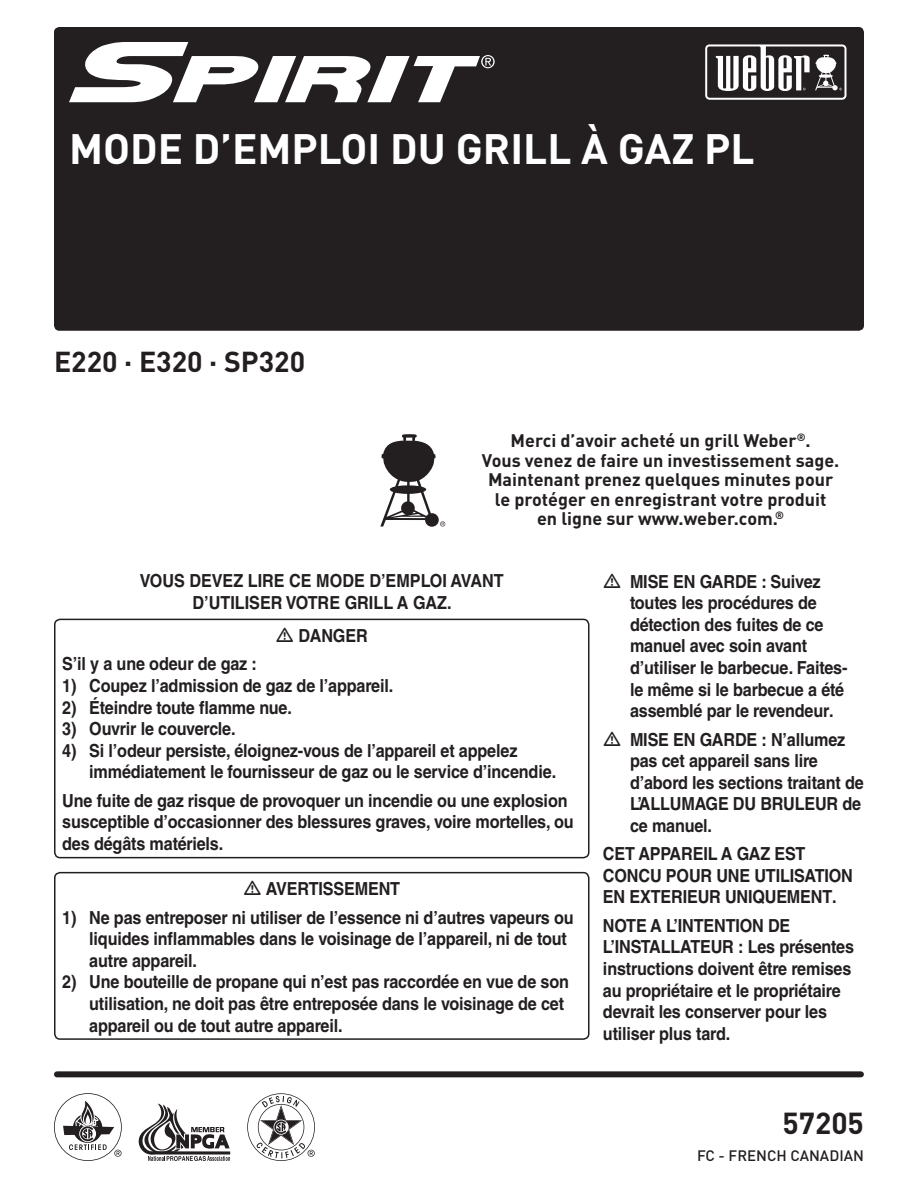
<style>
.page{position:relative;width:918px;height:1188px;background:#fff}
.page>*{position:absolute;margin:0;border:0;box-sizing:border-box;transform-origin:0 0}
.t1{font:700 42px "DIN Pro";color:#fff}
.t2{font:700 30px "DIN Pro";color:#231f20}
.t3{font:700 28.5px "DIN Pro";color:#231f20}
.t4{font:700 18px/21.6px "Helvetica LT Std";letter-spacing:-.01em;color:#231f20;scale:.9 1}
.t5{font:700 18px/19.5px "DIN Pro";color:#231f20;text-align:center}
.t6{font:500 15px "DIN Pro";color:#231f20}
</style>
<div class="page">
<div style="left:54px;top:27px;width:810px;height:304px;background:#231f20;border-radius:5px"></div>
<svg style="left:705px;top:44px;width:141px;height:56px"></svg>
<svg style="left:247px;top:1093px;width:68px;height:68px"></svg>
<svg style="left:139px;top:1104px;width:92px;height:57px"></svg>
<svg style="left:54px;top:1093px;width:68px;height:68px"></svg>
<svg style="left:69px;top:42px;width:426px;height:60px"></svg>
<svg style="left:380px;top:434px;width:65px;height:93px"></svg>
<div style="left:57px;top:1071px;width:804px;height:6px;background:#231f20"></div>
<div style="left:54px;top:619px;width:535px;height:239px;border:2px solid #231f20;border-radius:5px"></div>
<div style="left:54px;top:872px;width:535px;height:168px;border:2px solid #231f20;border-radius:5px"></div>
<h1 class="t1" style="left:69px;top:114px;width:687px">MODE D’EMPLOI DU GRILL À GAZ PL</h1>
<h3 class="t3" style="left:54px;top:338px;width:253px">E220 · E320 · SP320</h3>
<p class="t5" style="left:482px;top:429px;width:359px">Merci d’avoir acheté un grill Weber<sup>®</sup>.<br>Vous venez de faire un investissement sage.<br>Maintenant prenez quelques minutes pour le protéger en enregistrant votre produit<br>en ligne sur www.weber.com.<sup>®</sup></p>
<p class="t4" style="left:140px;top:570px;width:406px;text-align:center">VOUS DEVEZ LIRE CE MODE D’EMPLOI AVANT<br>D’UTILISER VOTRE GRILL A GAZ.</p>
<p class="t4" style="left:298px;top:625px;width:79px">DANGER</p>
<p class="t4" style="left:62px;top:653px;width:218px">S’il y a une odeur de gaz :</p>
<p class="t4" style="left:62px;top:675px;width:369px">1) Coupez l’admission de gaz de l’appareil.</p>
<p class="t4" style="left:62px;top:696px;width:257px">2) Éteindre toute flamme nue.</p>
<p class="t4" style="left:62px;top:718px;width:194px">3) Ouvrir le couvercle.</p>
<p class="t4" style="left:89px;top:739px;width:521px;text-indent:-27px">4) Si l’odeur persiste, éloignez-vous de l’appareil et appelez immédiatement le fournisseur de gaz ou le service d’incendie.</p>
<p class="t4" style="left:62px;top:789px;width:570px">Une fuite de gaz risque de provoquer un incendie ou une explosion susceptible d’occasionner des blessures graves, voire mortelles, ou des dégâts matériels.</p>
<p class="t4" style="left:266px;top:878px;width:151px">AVERTISSEMENT</p>
<p class="t4" style="left:89px;top:906px;width:540px;text-indent:-27px">1) Ne pas entreposer ni utiliser de l’essence ni d’autres vapeurs ou liquides inflammables dans le voisinage de l’appareil, ni de tout autre appareil.</p>
<p class="t4" style="left:89px;top:971px;width:535px;text-indent:-27px">2) Une bouteille de propane qui n’est pas raccordée en vue de son utilisation, ne doit pas être entreposée dans le voisinage de cet appareil ou de tout autre appareil.</p>
<p class="t4" style="left:630px;top:570px;width:243px">MISE EN GARDE : Suivez toutes les procédures de détection des fuites de ce manuel avec soin avant d’utiliser le barbecue. Faites&shy;le même si le barbecue a été assemblé par le revendeur.</p>
<p class="t4" style="left:630px;top:728px;width:261px">MISE EN GARDE : N’allumez pas cet appareil sans lire d’abord les sections traitant de<br>L’ALLUMAGE DU BRULEUR de ce manuel.</p>
<p class="t4" style="left:603px;top:843px;width:279px">CET APPAREIL A GAZ EST<br>CONCU POUR UNE UTILISATION<br>EN EXTERIEUR UNIQUEMENT.</p>
<p class="t4" style="left:603px;top:914px;width:281px">NOTE A L’INTENTION DE<br>L’INSTALLATEUR : Les présentes instructions doivent être remises au propriétaire et le propriétaire devrait les conserver pour les utiliser plus tard.</p>
<h2 class="t2" style="left:782px;top:1098px;width:83px">57205</h2>
<p class="t6" style="left:697px;top:1143px;width:168px">FC - FRENCH CANADIAN</p>
</div>
